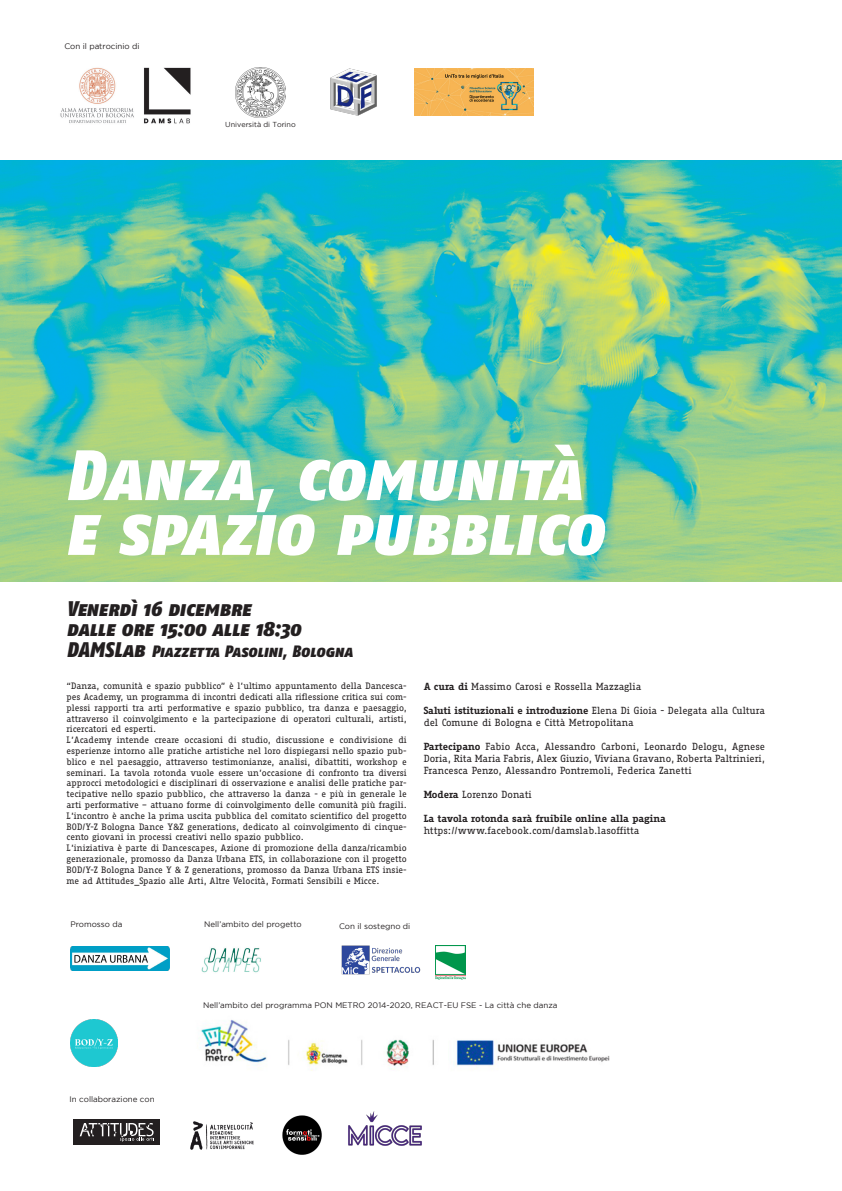
<style>
.page{position:relative;width:842px;height:1191px;background:#fff}
.page>*{position:absolute;margin:0;border:0;box-sizing:border-box;transform-origin:0 0}
.t1{font:71.1px/54.8px "Fago Co Black Italic Caps";letter-spacing:-.01em;color:#fff}
.t2{font:21.1px "Fago Co Black Italic Caps";letter-spacing:-.005em;color:#231f20}
.t3{font:16.4px "Fago Co Black Italic Caps";letter-spacing:-.01em;color:#231f20}
.t4{font:10px/12px "Fago Office Serif";letter-spacing:-.005em;color:#231f20}
.t5{font:700 10px "Fago Office Serif";letter-spacing:-.01em;color:#231f20}
.t6{font:9px/10.8px "Fago Office Serif";letter-spacing:-.005em;color:#231f20;text-align:justify}
.t7{font:8px "Gotham";color:#231f20}
.t8{font:7.2px "Gotham";color:#231f20}
.s1{font-size:21.1px}
.s2{font-weight:700}
</style>
<div class="page">
<img style="left:0;top:160px;width:842px;height:421px">
<img style="left:236px;top:68px;width:49px;height:49px">
<img style="left:70px;top:1019px;width:48px;height:48px">
<img style="left:435px;top:945px;width:30px;height:34px">
<img style="left:201px;top:948px;width:60px;height:25px">
<img style="left:200px;top:1020px;width:410px;height:51px">
<img style="left:341px;top:945px;width:80px;height:30px">
<img style="left:70px;top:946px;width:99px;height:25px">
<img style="left:414px;top:68px;width:119px;height:48px">
<img style="left:330px;top:68px;width:47px;height:48px">
<img style="left:190px;top:1121px;width:64px;height:29px">
<div style="left:74px;top:1119px;width:86px;height:25px;background:#231f20"></div>
<svg style="left:80px;top:1123px;width:74px;height:18px"></svg>
<img style="left:282px;top:1115px;width:40px;height:40px">
<img style="left:348px;top:1111px;width:74px;height:35px">
<img style="left:60px;top:67px;width:131px;height:57px">
<p class="t7" style="left:64px;top:42px;width:77px">Con il patrocinio di</p>
<p class="t8" style="left:225px;top:121px;width:72px">Università di Torino</p>
<p class="t1" style="left:64px;top:446px;width:541px">Danza, comunità e spazio pubblico</p>
<p class="t2" style="left:66px;top:595px;width:186px">Venerdì 16 dicembre</p>
<p class="t2" style="left:66px;top:616px;width:236px">dalle ore 15:00 alle 18:30</p>
<p class="t3" style="left:66px;top:641px;width:288px"><span class="s1">DAMSLab</span> Piazzetta Pasolini, Bologna</p>
<p class="t6" style="left:66px;top:680px;width:342px">“Danza, comunità e spazio pubblico” è l’ultimo appuntamento della Dancesca&shy;pes Academy, un programma di incontri dedicati alla riflessione critica sui com&shy;plessi rapporti tra arti performative e spazio pubblico, tra danza e paesaggio, attraverso il coinvolgimento e la partecipazione di operatori culturali, artisti, ricercatori ed esperti.</p>
<p class="t6" style="left:66px;top:734px;width:342px">L’Academy intende creare occasioni di studio, discussione e condivisione di esperienze intorno alle pratiche artistiche nel loro dispiegarsi nello spazio pub&shy;blico e nel paesaggio, attraverso testimonianze, analisi, dibattiti, workshop e seminari. La tavola rotonda vuole essere un’occasione di confronto tra diversi approcci metodologici e disciplinari di osservazione e analisi delle pratiche par&shy;tecipative nello spazio pubblico, che attraverso la danza - e più in generale le arti performative – attuano forme di coinvolgimento delle comunità più fragili.<br>L’incontro è anche la prima uscita pubblica del comitato scientifico del progetto BOD/Y-Z Bologna Dance Y&amp;Z generations, dedicato al coinvolgimento di cinque&shy;cento giovani in processi creativi nello spazio pubblico.</p>
<p class="t6" style="left:66px;top:842px;width:342px">L’iniziativa è parte di Dancescapes, Azione di promozione della danza/ricambio generazionale, promosso da Danza Urbana ETS, in collaborazione con il progetto BOD/Y-Z Bologna Dance Y &amp; Z generations, promosso da Danza Urbana ETS insie&shy;me ad Attitudes_Spazio alle Arti, Altre Velocità, Formati Sensibili e Micce.</p>
<p class="t4" style="left:424px;top:680px;width:219px"><span class="s2">A cura di</span> Massimo Carosi e Rossella Mazzaglia</p>
<p class="t4" style="left:424px;top:704px;width:343px"><span class="s2">Saluti istituzionali e introduzione</span> Elena Di Gioia - Delegata alla Cultura del Comune di Bologna e Città Metropolitana</p>
<p class="t4" style="left:424px;top:740px;width:343px;text-align:justify"><span class="s2">Partecipano</span> Fabio Acca, Alessandro Carboni, Leonardo Delogu, Agnese Doria, Rita Maria Fabris, Alex Giuzio, Viviana Gravano, Roberta Paltrinieri, Francesca Penzo, Alessandro Pontremoli, Federica Zanetti</p>
<p class="t4" style="left:424px;top:788px;width:110px"><span class="s2">Modera</span> Lorenzo Donati</p>
<p class="t5" style="left:424px;top:812px;width:244px">La tavola rotonda sarà fruibile online alla pagina</p>
<p class="t4" style="left:424px;top:824px;width:217px">https://www.facebook.com/damslab.lasoffitta</p>
<p class="t7" style="left:70px;top:920px;width:54px">Promosso da</p>
<p class="t7" style="left:204px;top:920px;width:99px">Nell’ambito del progetto</p>
<p class="t7" style="left:339px;top:921px;width:73px">Con il sostegno di</p>
<p class="t7" style="left:70px;top:1094px;width:87px">In collaborazione con</p>
<p class="t7" style="left:203px;top:1000px;width:356px">Nell’ambito del programma PON METRO 2014-2020, REACT-EU FSE - La città che danza</p>
</div>
